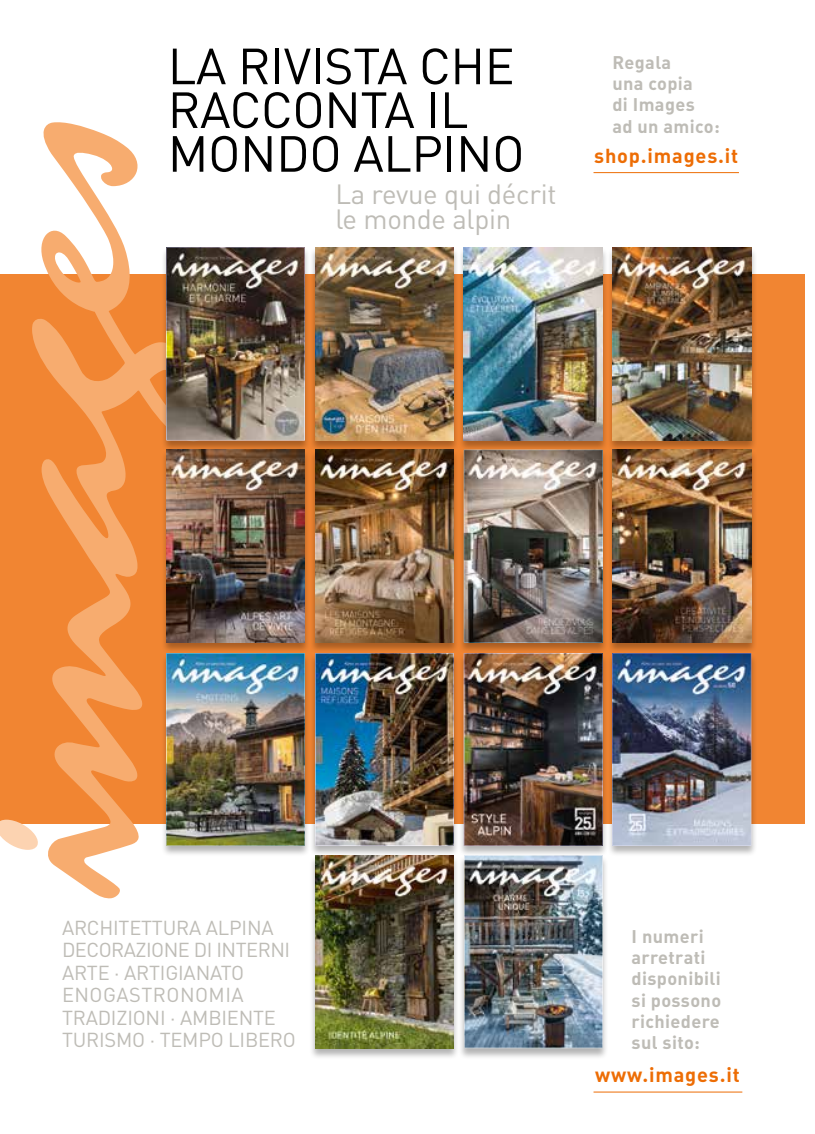
<style>
.page{position:relative;width:815px;height:1134px;background:#fff}
.page>*{position:absolute;margin:0;border:0;box-sizing:border-box;transform-origin:0 0}
.t1{font:50px/43.8px "DIN";letter-spacing:-.01em;color:#000}
.t2{font:27.5px/25px "DIN";letter-spacing:-.01em;color:#bebcb6}
.t3{font:20px/22.5px "DIN";letter-spacing:-.01em;color:#bebcb6}
.t4{font:20px "DIN Bold Alternate";letter-spacing:.04em;color:#ed6d05}
.t5{font:18.12px/21.2px "DIN Bold Alternate";letter-spacing:.02em;color:#bebcb6}
</style>
<div class="page">
<div style="left:0;top:275px;width:804px;height:549px;background:#f18532"></div>
<svg style="left:32px;top:122px;width:129px;height:777px"></svg>
<svg style="left:0;top:820px;width:39px;height:30px"></svg>
<hr style="left:594px;top:1092px;width:148px;height:1px;background:#ed6d05">
<hr style="left:594px;top:172px;width:145px;height:1px;background:#ed6d05">
<div style="left:161px;top:247px;width:150px;height:204px;background:#000;opacity:.3"></div>
<img style="left:166px;top:248px;width:139px;height:192px">
<div style="left:458px;top:247px;width:150px;height:204px;background:#000;opacity:.3"></div>
<img style="left:464px;top:248px;width:138px;height:192px">
<div style="left:607px;top:653px;width:150px;height:204px;background:#000;opacity:.3"></div>
<img style="left:613px;top:654px;width:138px;height:192px">
<div style="left:309px;top:855px;width:150px;height:204px;background:#000;opacity:.3"></div>
<img style="left:315px;top:857px;width:139px;height:191px">
<div style="left:458px;top:653px;width:150px;height:204px;background:#000;opacity:.3"></div>
<img style="left:464px;top:654px;width:138px;height:192px">
<div style="left:309px;top:653px;width:150px;height:204px;background:#000;opacity:.3"></div>
<img style="left:315px;top:654px;width:139px;height:192px">
<div style="left:161px;top:653px;width:150px;height:204px;background:#000;opacity:.3"></div>
<img style="left:166px;top:654px;width:139px;height:192px">
<div style="left:607px;top:449px;width:150px;height:205px;background:#000;opacity:.3"></div>
<img style="left:613px;top:452px;width:138px;height:190px">
<div style="left:458px;top:449px;width:150px;height:205px;background:#000;opacity:.3"></div>
<img style="left:464px;top:450px;width:138px;height:192px">
<div style="left:309px;top:449px;width:150px;height:205px;background:#000;opacity:.3"></div>
<img style="left:315px;top:451px;width:139px;height:191px">
<div style="left:161px;top:449px;width:150px;height:205px;background:#000;opacity:.3"></div>
<img style="left:166px;top:450px;width:139px;height:192px">
<div style="left:607px;top:247px;width:150px;height:205px;background:#000;opacity:.3"></div>
<img style="left:613px;top:248px;width:138px;height:192px">
<div style="left:458px;top:855px;width:150px;height:204px;background:#000;opacity:.3"></div>
<img style="left:464px;top:855px;width:139px;height:193px">
<div style="left:309px;top:247px;width:150px;height:204px;background:#000;opacity:.3"></div>
<img style="left:315px;top:248px;width:139px;height:192px">
<h1 class="t1" style="left:168px;top:45px;width:358px">LA RIVISTA CHE<br>RACCONTA IL<br>MONDO ALPINO</h1>
<h2 class="t2" style="left:335px;top:182px;width:223px">La revue qui décrit le monde alpin</h2>
<p class="t5" style="left:612px;top:51px;width:109px">Regala<br>una copia<br>di Images<br>ad un amico:</p>
<p class="t4" style="left:594px;top:142px;width:145px">shop.images.it</p>
<p class="t3" style="left:62px;top:916px;width:235px">ARCHITETTURA ALPINA<br>DECORAZIONE DI INTERNI<br>ARTE · ARTIGIANATO<br>ENOGASTRONOMIA<br>TRADIZIONI · AMBIENTE<br>TURISMO · TEMPO LIBERO</p>
<p class="t5" style="left:632px;top:925px;width:91px">I numeri arretrati disponibili si possono richiedere sul sito:</p>
<p class="t4" style="left:595px;top:1062px;width:146px">www.images.it</p>
</div>
